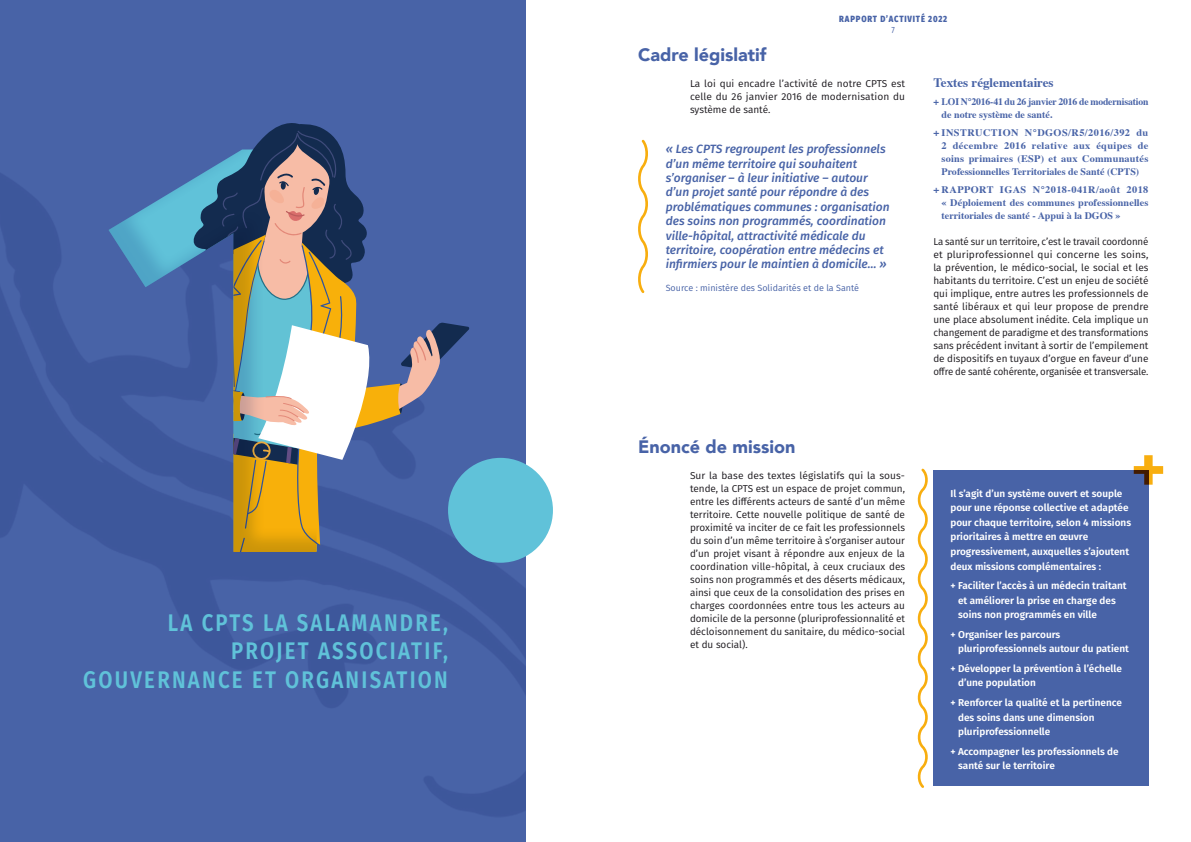
<style>
.page{position:relative;width:1191px;height:842px;background:#fff}
.page>*{position:absolute;margin:0;border:0;box-sizing:border-box;transform-origin:0 0}
.t1{font:600 24px "Fira Sans";letter-spacing:.11em;color:#60c2d9;scale:.85 1}
.TITRE_BLEU{font:900 18px "Avenir";color:#4863a7}
.t2{font:700 13px "Times";color:#4863a7}
.t3{font:italic 500 12px/14.4px "Fira Sans";color:#4863a7}
.t4{font:10px/13px "Fira Sans";color:#1a171c;text-align:justify}
.t5{font:600 10px/14.5px "Fira Sans";color:#fff}
.t6{font:700 10px/13px "Times";color:#4863a7;text-align:justify}
.t7{font:9px "Fira Sans";color:#4863a7}
.t8{font:800 9px "Fira Sans";letter-spacing:.11em;color:#4863a7;scale:.85 1}
.t9{font:9px "Fira Sans";color:#4863a7;scale:.85 1}
</style>
<div class="page">
<div style="left:933px;top:470px;width:215px;height:316px;background:#4863a7"></div>
<div style="left:0;top:0;width:525px;height:842px;background:#4863a7"></div>
<img style="left:0;top:173px;width:525px;height:643px">
<svg style="left:254px;top:123px;width:216px;height:429px"></svg>
<div style="left:108px;top:148px;width:209px;height:404px;background:#4863a7;opacity:.25"></div>
<svg style="left:638px;top:139px;width:10px;height:154px"></svg>
<div style="left:448px;top:458px;width:105px;height:105px;background:#60c2d9;border-radius:50%"></div>
<svg style="left:917px;top:468px;width:11px;height:320px"></svg>
<svg style="left:1133px;top:455px;width:30px;height:30px"></svg>
<p class="t1" style="left:168px;top:602px;width:331px">LA CPTS LA SALAMANDRE,</p>
<p class="t1" style="left:231px;top:631px;width:256px">PROJET ASSOCIATIF,</p>
<p class="t1" style="left:83px;top:660px;width:430px">GOUVERNANCE ET ORGANISATION</p>
<p class="TITRE_BLEU" style="left:638px;top:39px;width:130px">Cadre législatif</p>
<p class="t8" style="left:839px;top:11px;width:128px">RAPPORT D’ACTIVITÉ 2022</p>
<p class="t9" style="left:891px;top:23px;width:5px">7</p>
<p class="t4" style="left:690px;top:77px;width:216px">La loi qui encadre l’activité de notre CPTS est celle du 26 janvier 2016 de modernisation du système de santé.</p>
<p class="t2" style="left:933px;top:70px;width:122px">Textes réglementaires</p>
<p class="t6" style="left:941px;top:94px;width:208px;text-indent:-8px">+ LOI N°2016-41 du 26 janvier 2016 de modernisation de notre système de santé.</p>
<p class="t6" style="left:941px;top:125px;width:208px;text-indent:-8px">+ INSTRUCTION N°DGOS/R5/2016/392 du 2 décembre 2016 relative aux équipes de soins primaires (ESP) et aux Communautés Professionnelles Territoriales de Santé (CPTS)</p>
<p class="t6" style="left:941px;top:182px;width:208px;text-indent:-8px">+ RAPPORT IGAS N°2018-041R/août 2018 « Déploiement des communes professionnelles territoriales de santé - Appui à la DGOS »</p>
<p class="t4" style="left:933px;top:235px;width:217px">La santé sur un territoire, c’est le travail coordonné et pluriprofessionnel qui concerne les soins, la prévention, le médico-social, le social et les habitants du territoire. C’est un enjeu de société qui implique, entre autres les professionnels de santé libéraux et qui leur propose de prendre une place absolument inédite. Cela implique un changement de paradigme et des transformations sans précédent invitant à sortir de l’empilement de dispositifs en tuyaux d’orgue en faveur d’une offre de santé cohérente, organisée et transversale.</p>
<p class="t3" style="left:665px;top:141px;width:225px">« Les CPTS regroupent les professionnels d’un même territoire qui souhaitent s’organiser – à leur initiative – autour d’un projet santé pour répondre à des problématiques communes : organisation des soins non programmés, coordination ville-hôpital, attractivité médicale du territoire, coopération entre médecins et infirmiers pour le maintien à domicile… »</p>
<p class="t7" style="left:665px;top:281px;width:195px">Source : ministère des Solidarités et de la Santé</p>
<p class="TITRE_BLEU" style="left:638px;top:431px;width:159px">Énoncé de mission</p>
<p class="t4" style="left:690px;top:469px;width:217px">Sur la base des textes législatifs qui la sous&shy;tende, la CPTS est un espace de projet commun, entre les différents acteurs de santé d’un même territoire. Cette nouvelle politique de santé de proximité va inciter de ce fait les professionnels du soin d’un même territoire à s’organiser autour d’un projet visant à répondre aux enjeux de la coordination ville-hôpital, à ceux cruciaux des soins non programmés et des déserts médicaux, ainsi que ceux de la consolidation des prises en charges coordonnées entre tous les acteurs au domicile de la personne (pluriprofessionnalité et décloisonnement du sanitaire, du médico-social et du social).</p>
<p class="t5" style="left:950px;top:485px;width:182px">Il s’agit d’un système ouvert et souple pour une réponse collective et adaptée pour chaque territoire, selon 4 missions prioritaires à mettre en œuvre progressivement, auxquelles s’ajoutent deux missions complémentaires :</p>
<p class="t5" style="left:958px;top:578px;width:170px;text-indent:-8px">+ Faciliter l’accès à un médecin traitant et améliorer la prise en charge des soins non programmés en ville</p>
<p class="t5" style="left:958px;top:626px;width:172px;text-indent:-8px">+ Organiser les parcours pluriprofessionnels autour du patient</p>
<p class="t5" style="left:958px;top:660px;width:165px;text-indent:-8px">+ Développer la prévention à l’échelle d’une population</p>
<p class="t5" style="left:958px;top:695px;width:165px;text-indent:-8px">+ Renforcer la qualité et la pertinence des soins dans une dimension pluriprofessionnelle</p>
<p class="t5" style="left:958px;top:743px;width:162px;text-indent:-8px">+ Accompagner les professionnels de santé sur le territoire</p>
</div>
